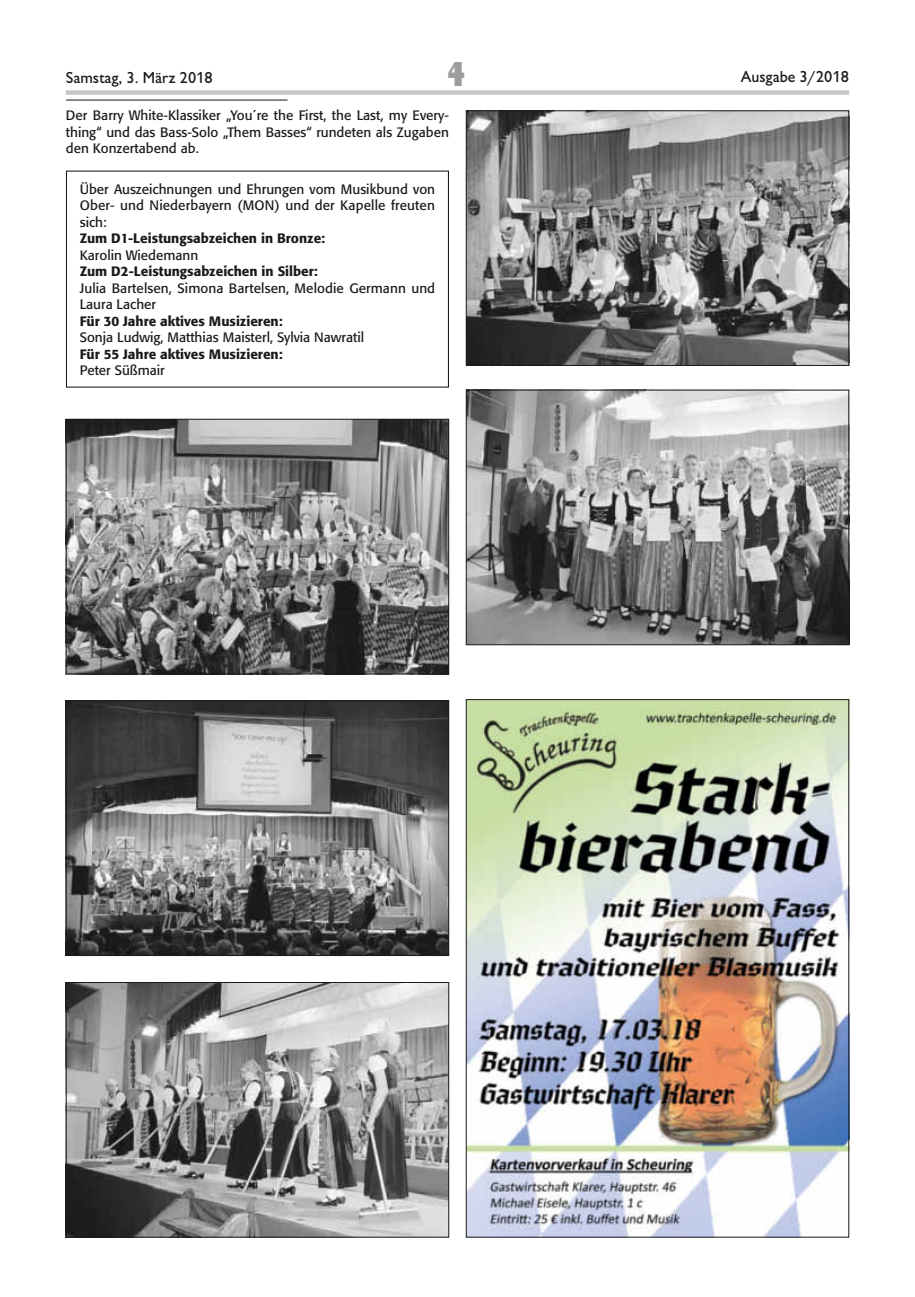
<style>
.page{position:relative;width:915px;height:1297px;background:#fff}
.page>*{position:absolute;margin:0;border:0;box-sizing:border-box;transform-origin:0 0}
.t1{font:800 condensed 36px "Giltus T";color:#9c9d9d}
.t2{font:500 16.5px "Giltus T";color:#1a1a18}
.t3{font:13.5px/16.5px "Formata";color:#1a1a18;text-align:justify}
.t4{font:500 13.5px "Formata";color:#1a1a18}
</style>
<div class="page">
<div style="left:66px;top:90px;width:782px;height:5px;background:#c5c6c6"></div>
<hr style="left:66px;top:100px;width:221px;height:1px;background:#1a1a18">
<div style="left:66px;top:171px;width:383px;height:217px;border:1px solid #1a1a18"></div>
<img style="left:68px;top:421px;width:379px;height:251px">
<div style="left:66px;top:419px;width:383px;height:255px;border:1px solid #1a1a18"></div>
<img style="left:68px;top:703px;width:379px;height:251px">
<div style="left:66px;top:701px;width:383px;height:255px;border:1px solid #1a1a18"></div>
<img style="left:68px;top:984px;width:379px;height:251px">
<div style="left:66px;top:982px;width:383px;height:255px;border:1px solid #1a1a18"></div>
<img style="left:468px;top:113px;width:378px;height:251px">
<div style="left:466px;top:111px;width:382px;height:255px;border:1px solid #1a1a18"></div>
<img style="left:468px;top:392px;width:378px;height:251px">
<div style="left:466px;top:390px;width:382px;height:255px;border:1px solid #1a1a18"></div>
<img style="left:468px;top:701px;width:378px;height:534px">
<p class="t2" style="left:66px;top:68px;width:148px">Samstag, 3. März 2018</p>
<h1 class="t1" style="left:447px;top:53px;width:19px">4</h1>
<p class="t2" style="left:740px;top:67px;width:110px">Ausgabe 3/2018</p>
<p class="t3" style="left:66px;top:107px;width:384px">Der Barry White-Klassiker „You´re the First, the Last, my Every&shy;thing“ und das Bass-Solo „Them Basses“ rundeten als Zugaben den Konzertabend ab.</p>
<p class="t3" style="left:80px;top:181px;width:357px">Über Auszeichnungen und Ehrungen vom Musikbund von Ober- und Niederbayern (MON) und der Kapelle freuten sich:</p>
<p class="t4" style="left:80px;top:230px;width:247px">Zum D1-Leistungsabzeichen in Bronze:</p>
<p class="t3" style="left:80px;top:247px;width:120px">Karolin Wiedemann</p>
<p class="t4" style="left:80px;top:263px;width:239px">Zum D2-Leistungsabzeichen in Silber:</p>
<p class="t3" style="left:80px;top:280px;width:357px">Julia Bartelsen, Simona Bartelsen, Melodie Germann und<br>Laura Lacher</p>
<p class="t4" style="left:80px;top:313px;width:204px">Für 30 Jahre aktives Musizieren:</p>
<p class="t3" style="left:80px;top:329px;width:286px">Sonja Ludwig, Matthias Maisterl, Sylvia Nawratil</p>
<p class="t4" style="left:80px;top:346px;width:204px">Für 55 Jahre aktives Musizieren:</p>
<p class="t3" style="left:80px;top:362px;width:86px">Peter Süßmair</p>
</div>
